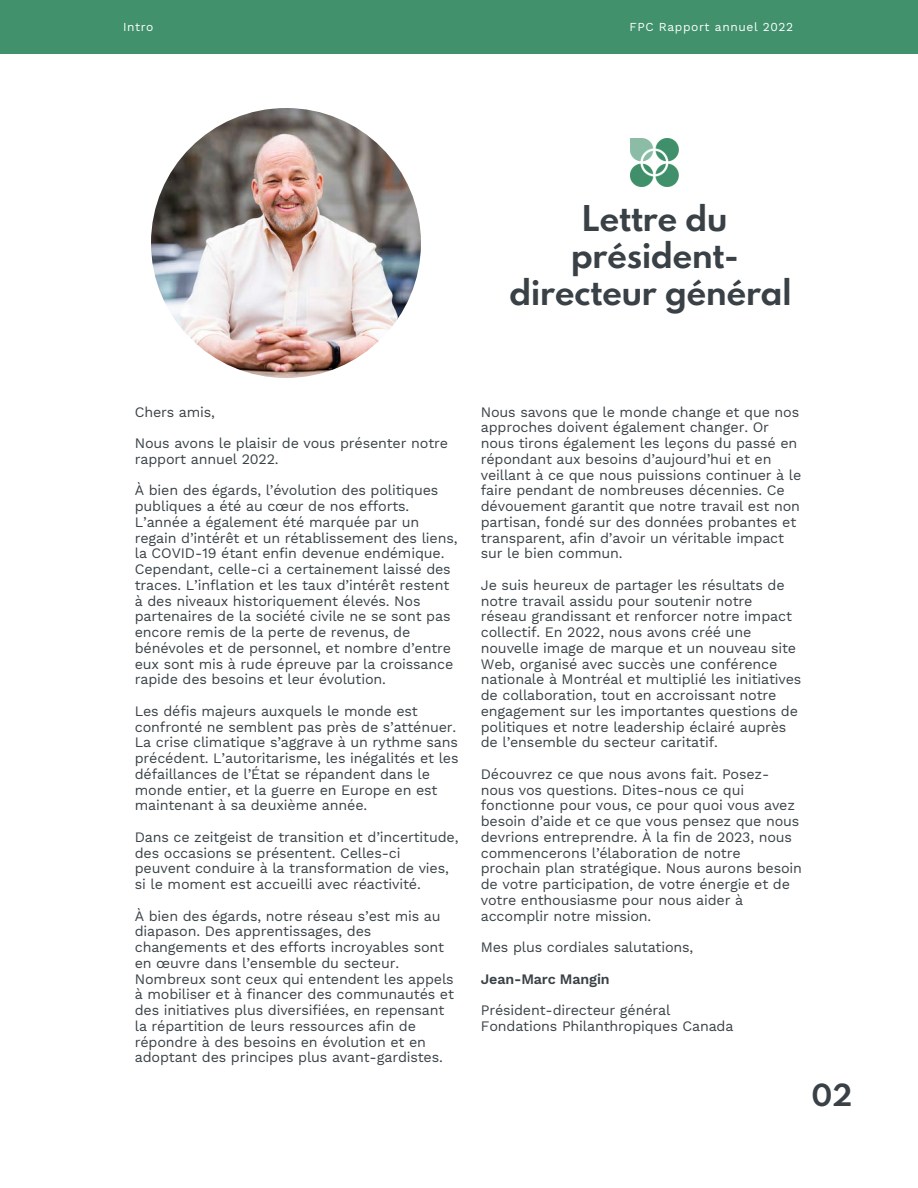
<style>
.page{position:relative;width:918px;height:1188px;background:#fff}
.page>*{position:absolute;margin:0;border:0;box-sizing:border-box;transform-origin:0 0}
.t1{font:700 31.5px/37.2px "Spartan MB";color:#394146;text-align:center}
.t2{font:700 27px "Spartan MB";color:#394146}
.t3{font:14.25px/15.8px "Work Sans";letter-spacing:-.01em;color:#394146}
.t4{font:600 14.25px "Work Sans";letter-spacing:-.01em;color:#394146}
.t5{font:12px "Work Sans";letter-spacing:.05em;color:#fff}
</style>
<div class="page">
<img style="left:151px;top:108px;width:270px;height:270px;border-radius:50%">
<img style="left:630px;top:138px;width:49px;height:49px">
<div style="left:0;top:0;width:918px;height:54px;background:#40916c"></div>
<p class="t5" style="left:123px;top:20px;width:32px">Intro</p>
<p class="t5" style="left:630px;top:20px;width:165px">FPC Rapport annuel 2022</p>
<p class="t1" style="left:510px;top:199px;width:283px">Lettre du président&shy;directeur général</p>
<p class="t3" style="left:135px;top:404px;width:82px">Chers amis,</p>
<p class="t3" style="left:135px;top:435px;width:315px">Nous avons le plaisir de vous présenter notre rapport annuel 2022.</p>
<p class="t3" style="left:135px;top:483px;width:324px">À bien des égards, l’évolution des politiques publiques a été au cœur de nos efforts.<br>L’année a également été marquée par un regain d’intérêt et un rétablissement des liens, la COVID-19 étant enfin devenue endémique.<br>Cependant, celle-ci a certainement laissé des traces. L’inflation et les taux d’intérêt restent à des niveaux historiquement élevés. Nos partenaires de la société civile ne se sont pas encore remis de la perte de revenus, de bénévoles et de personnel, et nombre d’entre eux sont mis à rude épreuve par la croissance rapide des besoins et leur évolution.</p>
<p class="t3" style="left:135px;top:703px;width:325px">Les défis majeurs auxquels le monde est confronté ne semblent pas près de s’atténuer.<br>La crise climatique s’aggrave à un rythme sans précédent. L’autoritarisme, les inégalités et les défaillances de l’État se répandent dans le monde entier, et la guerre en Europe en est maintenant à sa deuxième année.</p>
<p class="t3" style="left:135px;top:829px;width:325px">Dans ce zeitgeist de transition et d’incertitude, des occasions se présentent. Celles-ci peuvent conduire à la transformation de vies, si le moment est accueilli avec réactivité.</p>
<p class="t3" style="left:135px;top:908px;width:321px">À bien des égards, notre réseau s’est mis au diapason. Des apprentissages, des changements et des efforts incroyables sont en œuvre dans l’ensemble du secteur.<br>Nombreux sont ceux qui entendent les appels à mobiliser et à financer des communautés et des initiatives plus diversifiées, en repensant la répartition de leurs ressources afin de répondre à des besoins en évolution et en adoptant des principes plus avant-gardistes.</p>
<p class="t3" style="left:481px;top:404px;width:322px">Nous savons que le monde change et que nos approches doivent également changer. Or nous tirons également les leçons du passé en répondant aux besoins d’aujourd’hui et en veillant à ce que nous puissions continuer à le faire pendant de nombreuses décennies. Ce dévouement garantit que notre travail est non partisan, fondé sur des données probantes et transparent, afin d’avoir un véritable impact sur le bien commun.</p>
<p class="t3" style="left:481px;top:577px;width:322px">Je suis heureux de partager les résultats de notre travail assidu pour soutenir notre réseau grandissant et renforcer notre impact collectif. En 2022, nous avons créé une nouvelle image de marque et un nouveau site Web, organisé avec succès une conférence nationale à Montréal et multiplié les initiatives de collaboration, tout en accroissant notre engagement sur les importantes questions de politiques et notre leadership éclairé auprès de l’ensemble du secteur caritatif.</p>
<p class="t3" style="left:481px;top:766px;width:323px">Découvrez ce que nous avons fait. Posez&shy;nous vos questions. Dites-nous ce qui fonctionne pour vous, ce pour quoi vous avez besoin d’aide et ce que vous pensez que nous devrions entreprendre. À la fin de 2023, nous commencerons l’élaboration de notre prochain plan stratégique. Nous aurons besoin de votre participation, de votre énergie et de votre enthousiasme pour nous aider à accomplir notre mission.</p>
<p class="t3" style="left:481px;top:939px;width:214px">Mes plus cordiales salutations,</p>
<p class="t4" style="left:481px;top:970px;width:130px">Jean-Marc Mangin</p>
<p class="t3" style="left:481px;top:1002px;width:191px">Président-directeur général</p>
<p class="t3" style="left:481px;top:1018px;width:254px">Fondations Philanthropiques Canada</p>
<p class="t2" style="left:812px;top:1075px;width:42px">02</p>
</div>
